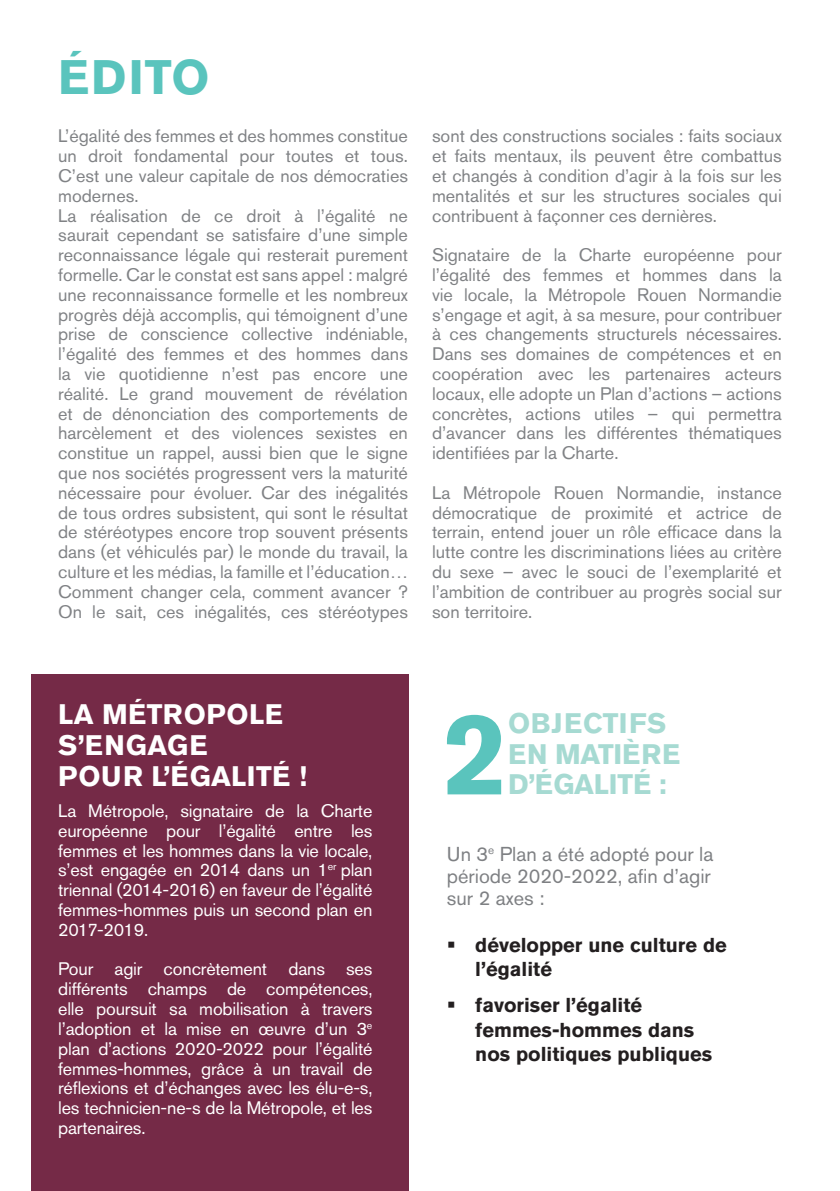
<style>
.page{position:relative;width:840px;height:1191px;background:#fff}
.page>*{position:absolute;margin:0;border:0;box-sizing:border-box;transform-origin:0 0}
.t1{font:700 115.2px "Akzidenz Grotesk Std";color:#5ac4bd}
.t2{font:700 48px "Akzidenz Grotesk Std";letter-spacing:.03em;color:#5ac4bd}
.t3{font:700 28px/30.8px "Akzidenz Grotesk Std";letter-spacing:.015em;color:#fff}
.t4{font:700 28px/30.8px "Akzidenz Grotesk Std";letter-spacing:.015em;color:#a6dad2}
.t5{font:700 20px/24px "Akzidenz Grotesk Std";color:#231f20}
.t6{font:20px/22px "Akzidenz Grotesk Std";color:#7e8083}
.t7{font:18px/19.8px "Akzidenz Grotesk Std";color:#808285;text-align:justify}
.t8{font:18px/19.8px "Akzidenz Grotesk Std";letter-spacing:-.01em;color:#fff;text-align:justify}
</style>
<div class="page">
<div style="left:31px;top:675px;width:377px;height:516px;background:#752a47"></div>
<h2 class="t2" style="left:58px;top:50px;width:153px">ÉDITO</h2>
<p class="t7" style="left:58px;top:126px;width:351px;text-align:left">L’égalité des femmes et des hommes constitue un droit fondamental pour toutes et tous.<br>C’est une valeur capitale de nos démocraties modernes.<br>La réalisation de ce droit à l’égalité ne saurait cependant se satisfaire d’une simple reconnaissance légale qui resterait purement formelle. Car le constat est sans appel : malgré une reconnaissance formelle et les nombreux progrès déjà accomplis, qui témoignent d’une prise de conscience collective indéniable, l’égalité des femmes et des hommes dans la vie quotidienne n’est pas encore une réalité. Le grand mouvement de révélation et de dénonciation des comportements de harcèlement et des violences sexistes en constitue un rappel, aussi bien que le signe que nos sociétés progressent vers la maturité nécessaire pour évoluer. Car des inégalités de tous ordres subsistent, qui sont le résultat de stéréotypes encore trop souvent présents dans (et véhiculés par) le monde du travail, la culture et les médias, la famille et l’éducation… Comment changer cela, comment avancer ?<br>On le sait, ces inégalités, ces stéréotypes</p>
<p class="t7" style="left:432px;top:126px;width:351px">sont des constructions sociales : faits sociaux et faits mentaux, ils peuvent être combattus et changés à condition d’agir à la fois sur les mentalités et sur les structures sociales qui contribuent à façonner ces dernières.</p>
<p class="t7" style="left:432px;top:245px;width:351px">Signataire de la Charte européenne pour l’égalité des femmes et hommes dans la vie locale, la Métropole Rouen Normandie s’engage et agit, à sa mesure, pour contribuer à ces changements structurels nécessaires.<br>Dans ses domaines de compétences et en coopération avec les partenaires acteurs locaux, elle adopte un Plan d’actions – actions concrètes, actions utiles – qui permettra d’avancer dans les différentes thématiques identifiées par la Charte.</p>
<p class="t7" style="left:432px;top:482px;width:351px">La Métropole Rouen Normandie, instance démocratique de proximité et actrice de terrain, entend jouer un rôle efficace dans la lutte contre les discriminations liées au critère du sexe – avec le souci de l’exemplarité et l’ambition de contribuer au progrès social sur son territoire.</p>
<h3 class="t3" style="left:58px;top:699px;width:250px">LA MÉTROPOLE<br>S’ENGAGE<br>POUR L’ÉGALITÉ !</h3>
<p class="t8" style="left:58px;top:800px;width:315px">La Métropole, signataire de la Charte européenne pour l’égalité entre les femmes et les hommes dans la vie locale, s’est engagée en 2014 dans un 1<sup>er</sup> plan triennal (2014-2016) en faveur de l’égalité femmes-hommes puis un second plan en 2017-2019.</p>
<p class="t8" style="left:58px;top:959px;width:315px">Pour agir concrètement dans ses différents champs de compétences, elle poursuit sa mobilisation à travers l’adoption et la mise en œuvre d’un 3<sup>e </sup>plan d’actions 2020-2022 pour l’égalité femmes-hommes, grâce à un travail de réflexions et d’échanges avec les élu-e-s, les technicien-ne-s de la Métropole, et les partenaires.</p>
<h1 class="t1" style="left:443px;top:687px;width:66px">2</h1>
<h3 class="t4" style="left:508px;top:707px;width:174px">OBJECTIFS<br>EN MATIÈRE<br>D’ÉGALITÉ :</h3>
<p class="t6" style="left:446px;top:843px;width:268px">Un 3<sup>e</sup> Plan a été adopté pour la période 2020-2022, afin d’agir sur 2 axes :</p>
<p class="t5" style="left:475px;top:933px;width:253px;text-indent:-28px">▪ développer une culture de l’égalité</p>
<p class="t5" style="left:475px;top:993px;width:238px;text-indent:-28px">▪ favoriser l’égalité femmes-hommes dans nos politiques publiques</p>
</div>
